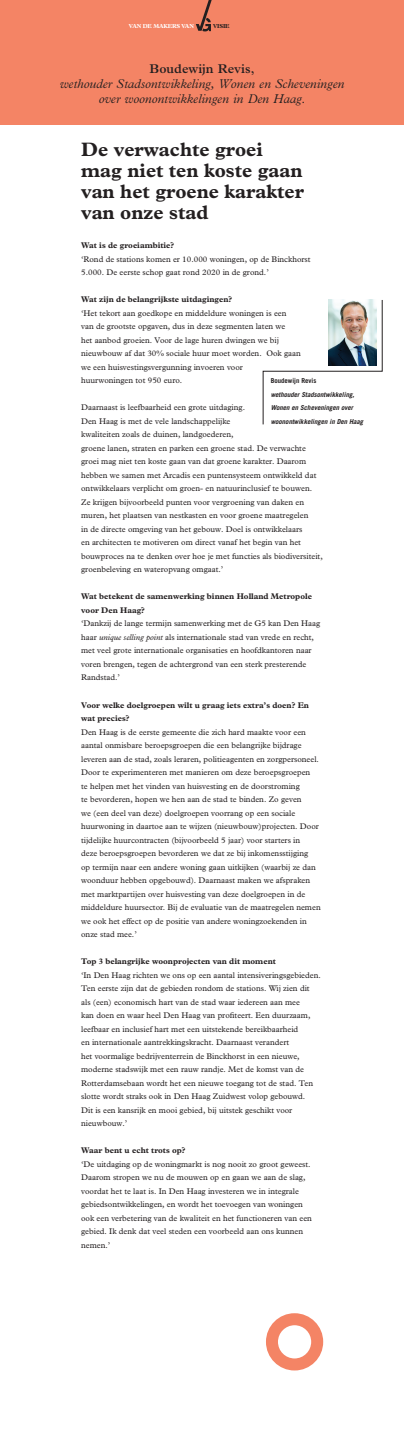
<style>
.page{position:relative;width:404px;height:1436px;background:#fff}
.page>*{position:absolute;margin:0;border:0;box-sizing:border-box;transform-origin:0 0}
.t1{font:700 19.5px/21px "M Plantin";color:#231f20}
.t2{font:italic 300 12.75px/15.3px "M Plantin";color:#231f20;text-align:center}
.t3{font:600 12.75px "M Plantin";color:#231f20}
.t4{font:8.25px/13.5px "M Plantin";color:#231f20}
.t5{font:700 8.25px/13.5px "M Plantin";color:#231f20}
.t6{font:italic 700 6.75px/13.5px "Trade Gothic";color:#231f20}
.t7{font:700 6.75px "Trade Gothic";color:#231f20}
.t8{font:700 5.78px "M Plantin";letter-spacing:-.02em;color:#fff}
.t9{font:700 5.78px "M Plantin";letter-spacing:-.02em;color:#231f20}
.s1{font-style:italic}
</style>
<div class="page">
<div style="left:0;top:0;width:404px;height:125px;background:#f48465"></div>
<svg style="left:272px;top:1318px;width:45px;height:46px"></svg>
<div style="left:266px;top:1312px;width:57px;height:58px;border:12px solid #f48465;border-radius:50%"></div>
<svg style="left:196px;top:0;width:16px;height:31px"></svg>
<svg style="left:263px;top:299px;width:120px;height:126px"></svg>
<img style="left:329px;top:300px;width:48px;height:66px">
<p class="t8" style="left:129px;top:23px;width:66px">van de makers van</p>
<p class="t9" style="left:213px;top:23px;width:17px">visie</p>
<h2 class="t3" style="left:150px;top:61px;width:106px">Boudewijn Revis,</h2>
<h2 class="t2" style="left:60px;top:76px;width:286px">wethouder Stadsontwikkeling, Wonen en Scheveningen over woonontwikkelingen in Den Haag.</h2>
<h1 class="t1" style="left:81px;top:139px;width:224px">De verwachte groei mag niet ten koste gaan van het groene karakter van onze stad</h1>
<p class="t5" style="left:81px;top:239px;width:95px">Wat is de groeiambitie?</p>
<p class="t4" style="left:81px;top:252px;width:231px">‘Rond de stations komen er 10.000 woningen, op de Binckhorst<br>5.000. De eerste schop gaat rond 2020 in de grond.’</p>
<p class="t5" style="left:81px;top:293px;width:153px">Wat zijn de belangrijkste uitdagingen?</p>
<p class="t4" style="left:81px;top:306px;width:221px">‘Het tekort aan goedkope en middeldure woningen is een van de grootste opgaven, dus in deze segmenten laten we<br>het aanbod groeien. Voor de lage huren dwingen we bij nieuwbouw af dat 30% sociale huur moet worden. Ook gaan we een huisvestingsvergunning invoeren voor<br>huurwoningen tot 950 euro.</p>
<p class="t4" style="left:81px;top:401px;width:243px">Daarnaast is leefbaarheid een grote uitdaging.<br>Den Haag is met de vele landschappelijke<br>kwaliteiten zoals de duinen, landgoederen,<br>groene lanen, straten en parken een groene stad. De verwachte groei mag niet ten koste gaan van dat groene karakter. Daarom hebben we samen met Arcadis een puntensysteem ontwikkeld dat ontwikkelaars verplicht om groen- en natuurinclusief te bouwen.<br>Ze krijgen bijvoorbeeld punten voor vergroening van daken en muren, het plaatsen van nestkasten en voor groene maatregelen<br>in de directe omgeving van het gebouw. Doel is ontwikkelaars<br>en architecten te motiveren om direct vanaf het begin van het bouwproces na te denken over hoe je met functies als biodiversiteit, groenbeleving en wateropvang omgaat.’</p>
<p class="t5" style="left:81px;top:590px;width:232px">Wat betekent de samenwerking binnen Holland Metropole voor Den Haag?</p>
<p class="t4" style="left:81px;top:617px;width:241px">‘Dankzij de lange termijn samenwerking met de G5 kan Den Haag haar <span class="s1">unique selling point</span> als internationale stad van vrede en recht, met veel grote internationale organisaties en hoofdkantoren naar voren brengen, tegen de achtergrond van een sterk presterende Randstad.’</p>
<p class="t5" style="left:81px;top:698px;width:229px">Voor welke doelgroepen wilt u graag iets extra’s doen? En wat precies?</p>
<p class="t4" style="left:81px;top:725px;width:241px">Den Haag is de eerste gemeente die zich hard maakte voor een aantal onmisbare beroepsgroepen die een belangrijke bijdrage leveren aan de stad, zoals leraren, politieagenten en zorgpersoneel.<br>Door te experimenteren met manieren om deze beroepsgroepen<br>te helpen met het vinden van huisvesting en de doorstroming<br>te bevorderen, hopen we hen aan de stad te binden. Zo geven<br>we (een deel van deze) doelgroepen voorrang op een sociale huurwoning in daartoe aan te wijzen (nieuwbouw)projecten. Door tijdelijke huurcontracten (bijvoorbeeld 5 jaar) voor starters in<br>deze beroepsgroepen bevorderen we dat ze bij inkomensstijging<br>op termijn naar een andere woning gaan uitkijken (waarbij ze dan woonduur hebben opgebouwd). Daarnaast maken we afspraken met marktpartijen over huisvesting van deze doelgroepen in de middeldure huursector. Bij de evaluatie van de maatregelen nemen we ook het effect op de positie van andere woningzoekenden in onze stad mee.’</p>
<p class="t5" style="left:81px;top:954px;width:196px">Top 3 belangrijke woonprojecten van dit moment</p>
<p class="t4" style="left:81px;top:968px;width:241px">‘In Den Haag richten we ons op een aantal intensiveringsgebieden.<br>Ten eerste zijn dat de gebieden rondom de stations. Wij zien dit als (een) economisch hart van de stad waar iedereen aan mee<br>kan doen en waar heel Den Haag van profiteert. Een duurzaam, leefbaar en inclusief hart met een uitstekende bereikbaarheid<br>en internationale aantrekkingskracht. Daarnaast verandert<br>het voormalige bedrijventerrein de Binckhorst in een nieuwe, moderne stadswijk met een rauw randje. Met de komst van de Rotterdamsebaan wordt het een nieuwe toegang tot de stad. Ten slotte wordt straks ook in Den Haag Zuidwest volop gebouwd.<br>Dit is een kansrijk en mooi gebied, bij uitstek geschikt voor nieuwbouw.’</p>
<p class="t5" style="left:81px;top:1143px;width:106px">Waar bent u echt trots op?</p>
<p class="t4" style="left:81px;top:1157px;width:232px">‘De uitdaging op de woningmarkt is nog nooit zo groot geweest.<br>Daarom stropen we nu de mouwen op en gaan we aan de slag, voordat het te laat is. In Den Haag investeren we in integrale gebiedsontwikkelingen, en wordt het toevoegen van woningen ook een verbetering van de kwaliteit en het functioneren van een gebied. Ik denk dat veel steden een voorbeeld aan ons kunnen nemen.’</p>
<p class="t7" style="left:271px;top:377px;width:47px">Boudewijn Revis</p>
<p class="t6" style="left:271px;top:387px;width:94px">wethouder Stadsontwikkeling,<br>Wonen en Scheveningen over woonontwikkelingen in Den Haag</p>
</div>
